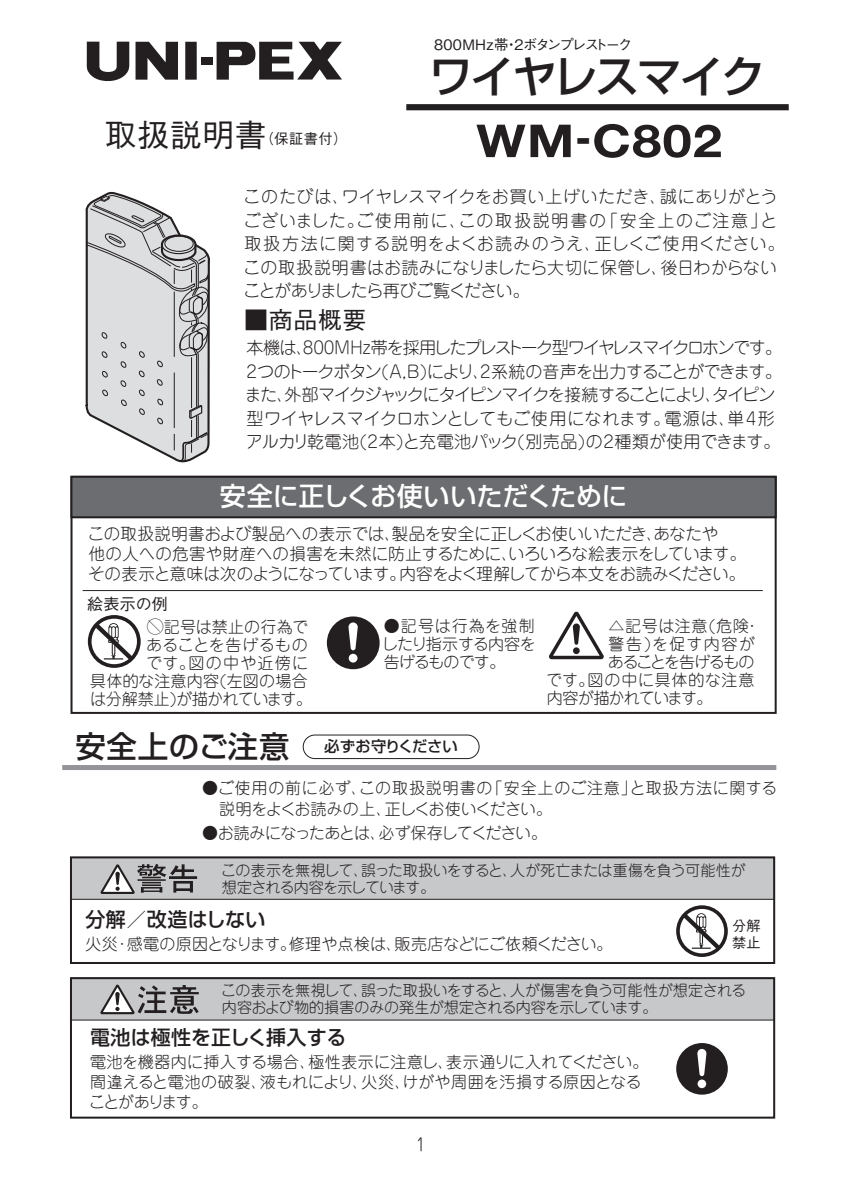
<style>
.page{position:relative;width:842px;height:1191px;background:#fff}
.page>*{position:absolute;margin:0;border:0;box-sizing:border-box;transform-origin:0 0}
.t1{font:700 45.4px "Helvetica Neue";letter-spacing:.025em;color:#231f20;scale:1.15 1}
.t2{font:500 44px "Shin Go Pro";letter-spacing:-.055em;color:#231f20}
.t3{font:500 31.8px "Gothic BBB Pro";letter-spacing:.025em;color:#231f20}
.t4{font:500 26.2px "Shin Go Pro";letter-spacing:-.01em;color:#fff}
.t5{font:500 24px "Gothic BBB Pro";color:#231f20}
.t6{font:500 20px "Shin Go Pro";letter-spacing:.005em;color:#231f20}
.t7{font:300 17px/23.6px "Jun 101 Pro";letter-spacing:-.045em;color:#231f20;text-align:justify}
.t8{font:300 16.4px/20px "Jun 101 Pro";letter-spacing:-.01em;color:#231f20}
.t9{font:300 16px/18px "Jun 101 Pro";color:#231f20;text-align:justify}
.t10{font:300 16px/21px "Jun 101 Pro";letter-spacing:.03em;color:#231f20}
.t11{font:300 16px "Jun 101 Pro";letter-spacing:-.045em;color:#231f20}
.t12{font:300 16px "Jun 101 Pro";letter-spacing:.05em;color:#231f20}
.t13{font:300 16px "Jun 101 Pro";letter-spacing:-.055em;color:#231f20}
.t14{font:300 16px "Jun 101 Pro";letter-spacing:-.1em;color:#231f20}
.t15{font:300 16px "Jun 101 Pro";letter-spacing:.085em;color:#231f20}
.t16{font:500 16px "Gothic BBB Pro";letter-spacing:.01em;color:#231f20}
.t17{font:500 15.4px "Shin Go Pro";letter-spacing:-.015em;color:#231f20}
.t18{font:300 15px/17px "Jun 101 Pro";letter-spacing:-.035em;color:#231f20}
.t19{font:500 14.4px "Gothic BBB Pro";letter-spacing:-.115em;color:#231f20}
.t20{font:500 14.2px/16.8px "Gothic BBB Pro";letter-spacing:.025em;color:#231f20}
.s1{font-size:17px}
.s2{font-size:13.2px}
.s3{font-size:30.4px}
</style>
<div class="page">
<div style="left:71px;top:978px;width:703px;height:42px;background:#c7c8ca"></div>
<div style="left:70px;top:977px;width:705px;height:141px;border:2px solid #231f20"></div>
<div style="left:71px;top:857px;width:703px;height:42px;background:#c7c8ca"></div>
<div style="left:70px;top:856px;width:705px;height:108px;border:2px solid #231f20"></div>
<svg style="left:676px;top:905px;width:52px;height:52px"></svg>
<div style="left:62px;top:765px;width:714px;height:5px;background:#939598"></div>
<div style="left:303px;top:734px;width:176px;height:25px;border:1px solid #231f20;border-radius:12px"></div>
<svg style="left:676px;top:1043px;width:52px;height:51px"></svg>
<svg style="left:87px;top:42px;width:42px;height:39px"></svg>
<svg style="left:136px;top:42px;width:42px;height:38px"></svg>
<svg style="left:185px;top:42px;width:12px;height:38px"></svg>
<svg style="left:217px;top:42px;width:125px;height:38px"></svg>
<div style="left:201px;top:57px;width:11px;height:8px;background:#231f20"></div>
<div style="left:406px;top:104px;width:383px;height:6px;background:#231f20"></div>
<div style="left:71px;top:476px;width:706px;height:238px;background:#fff;border:2px solid #231f20"></div>
<hr style="left:83px;top:590px;width:680px;height:1px;background:#231f20">
<div style="left:70px;top:476px;width:707px;height:42px;background:#6c6d70;border:2px solid #231f20"></div>
<svg style="left:327px;top:616px;width:53px;height:53px"></svg>
<svg style="left:549px;top:611px;width:55px;height:48px"></svg>
<svg style="left:85px;top:475px;width:124px;height:644px"></svg>
<svg style="left:85px;top:192px;width:125px;height:271px;background:#ccccce"></svg>
<p class="t19" style="left:434px;top:33px;width:200px">800MHz帯・2ボタンプレストーク</p>
<h2 class="t2" style="left:429px;top:40px;width:338px">ワイヤレスマイク</h2>
<h3 class="t3" style="left:105px;top:110px;width:163px">取扱説明書</h3>
<p class="t20" style="left:260px;top:129px;width:89px">（保証書付）</p>
<h1 class="t1" style="left:476px;top:105px;width:215px">WM-C802</h1>
<p class="t7" style="left:244px;top:183px;width:536px">このたびは､ワイヤレスマイクをお買い上げいただき､誠にありがとうございました｡ご使用前に､この取扱説明書の「安全上のご注意」と取扱方法に関する説明をよくお読みのうえ､正しくご使用ください｡この取扱説明書はお読みになりましたら大切に保管し､後日わからないことがありましたら再びご覧ください｡</p>
<h3 class="t5" style="left:244px;top:300px;width:124px">■商品概要</h3>
<p class="t7" style="left:245px;top:334px;width:539px;text-align:left">本機は、800MHz帯を採用したプレストーク型ワイヤレスマイクロホンです。2つのトークボタン(A,B)により、2系統の音声を出力することができます。また、外部マイクジャックにタイピンマイクを接続することにより、タイピン型ワイヤレスマイクロホンとしてもご使用になれます。電源は、単4形アルカリ乾電池(2本)と充電池パック(別売品)の2種類が使用できます。</p>
<h3 class="t4" style="left:220px;top:474px;width:409px">安全に正しくお使いいただくために</h3>
<p class="t8" style="left:88px;top:522px;width:660px">この取扱説明書および製品への表示では、製品を安全に正しくお使いいただき、あなたや<br>他の人への危害や財産への損害を未然に防止するために、いろいろな絵表示をしています。その表示と意味は次のようになっています。内容をよく理解してから本文をお読みください。</p>
<p class="t16" style="left:87px;top:591px;width:82px">絵表示の例</p>
<p class="t9" style="left:90px;top:615px;width:220px;text-align:right"><span class="s1">◯</span><span class="s2">＼</span>記号は禁止の行為で<br>あることを告げるもの<br>です｡図の中や近傍に<br>具体的な注意内容(左図の場合は分解禁止)が描かれています｡</p>
<p class="t9" style="left:382px;top:615px;width:156px">●記号は行為を強制したり指示する内容を告げるものです｡</p>
<p class="t9" style="left:608px;top:615px;width:153px">△記号は注意(危険・</p>
<p class="t15" style="left:608px;top:631px;width:148px">警告)を促す内容が</p>
<p class="t14" style="left:608px;top:649px;width:148px">あることを告げるもの</p>
<p class="t12" style="left:546px;top:667px;width:210px">です｡図の中に具体的な注意</p>
<p class="t13" style="left:547px;top:685px;width:159px">内容が描かれています｡</p>
<p class="t17" style="left:75px;top:733px;width:384px"><span class="s3">安全上のご注意</span> 必ずお守りください</p>
<p class="t10" style="left:219px;top:775px;width:560px;text-indent:-17px">●ご使用の前に必ず､この取扱説明書の「安全上のご注意」と取扱方法に関する説明をよくお読みの上､正しくお使いください｡</p>
<p class="t11" style="left:202px;top:820px;width:339px">●お読みになったあとは､必ず保存してください｡</p>
<p class="t18" style="left:221px;top:859px;width:526px">この表示を無視して､誤った取扱いをすると､人が死亡または重傷を負う可能性が想定される内容を示しています｡</p>
<p class="t6" style="left:85px;top:903px;width:181px">分解／改造はしない</p>
<p class="t9" style="left:85px;top:933px;width:521px">火災･感電の原因となります｡修理や点検は､販売店などにご依頼ください｡</p>
<p class="t20" style="left:732px;top:915px;width:30px">分解禁止</p>
<p class="t18" style="left:221px;top:980px;width:527px">この表示を無視して､誤った取扱いをすると､人が傷害を負う可能性が想定される内容および物的損害のみの発生が想定される内容を示しています｡</p>
<p class="t6" style="left:90px;top:1021px;width:258px">電池は極性を正しく挿入する</p>
<p class="t9" style="left:89px;top:1050px;width:554px;line-height:20px">電池を機器内に挿入する場合､極性表示に注意し､表示通りに入れてください｡間違えると電池の破裂､液もれにより､火災､けがや周囲を汚損する原因となることがあります｡</p>
<p class="t7" style="left:416px;top:1131px;width:12px">1</p>
</div>
